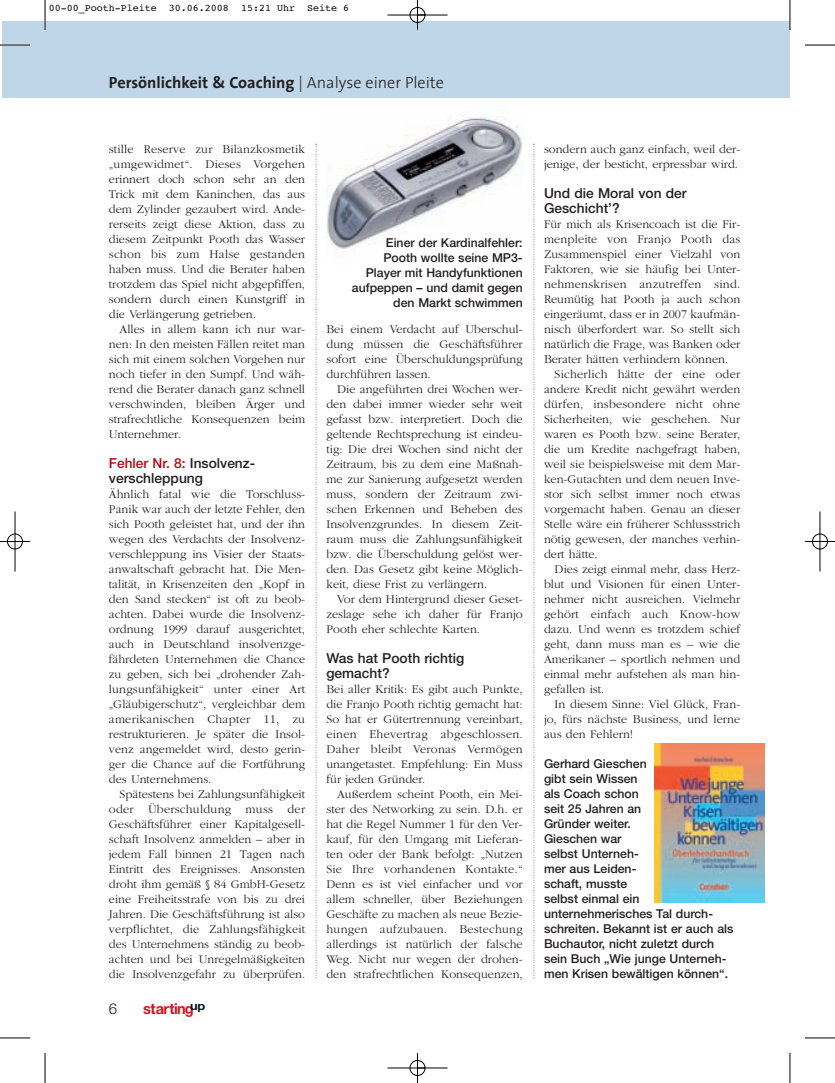
<style>
.page{position:relative;width:835px;height:1083px;background:#fff}
.page>*{position:absolute;margin:0;border:0;box-sizing:border-box;transform-origin:0 0}
.t1{font:700 16.25px "The Sans";color:#231f20}
.t2{font:700 15px "Helvetica Neue LT";letter-spacing:-.03em;color:#cf151d}
.t3{font:300 15px "Helvetica Neue LT";color:#231f20}
.t4{font:500 13.75px/15px "Helvetica Neue LT";color:#231f20}
.t5{font:300 12.25px/15px "Garamond";color:#231f20;text-align:justify}
.t6{font:500 12.25px/15px "Helvetica Neue LT";color:#231f20}
.t7{font:300 12.25px "Garamond";letter-spacing:.02em;color:#231f20}
.t8{font:10px "Courier";color:#000}
.s1{font-weight:300}
.s2{color:#b00d15}
</style>
<div class="page">
<div style="left:2px;top:21px;width:787px;height:77px;background:#bed6e8"></div>
<svg style="left:315px;top:144px;width:1px;height:834px"></svg>
<svg style="left:533px;top:144px;width:1px;height:834px"></svg>
<img style="left:654px;top:743px;width:109px;height:159px">
<img style="left:326px;top:115px;width:196px;height:136px">
<hr style="left:45px;top:0;width:1px;height:30px;background:#000">
<hr style="left:0;top:45px;width:30px;height:1px;background:#000">
<hr style="left:789px;top:0;width:1px;height:30px;background:#000">
<hr style="left:804px;top:45px;width:30px;height:1px;background:#000">
<hr style="left:45px;top:1052px;width:1px;height:30px;background:#000">
<hr style="left:0;top:1037px;width:30px;height:1px;background:#000">
<hr style="left:789px;top:1052px;width:1px;height:30px;background:#000">
<hr style="left:804px;top:1037px;width:30px;height:1px;background:#000">
<hr style="left:387px;top:15px;width:60px;height:1px;background:#000">
<hr style="left:387px;top:1067px;width:60px;height:1px;background:#000">
<hr style="left:15px;top:511px;width:1px;height:60px;background:#000">
<hr style="left:819px;top:511px;width:1px;height:60px;background:#000">
<hr style="left:417px;top:0;width:1px;height:30px;background:#000">
<hr style="left:417px;top:1052px;width:1px;height:30px;background:#000">
<hr style="left:0;top:541px;width:30px;height:1px;background:#000">
<hr style="left:804px;top:541px;width:30px;height:1px;background:#000">
<div style="left:409px;top:7px;width:16px;height:16px;border:1px solid #000;border-radius:50%"></div>
<div style="left:409px;top:1059px;width:16px;height:16px;border:1px solid #000;border-radius:50%"></div>
<div style="left:7px;top:533px;width:16px;height:16px;border:1px solid #000;border-radius:50%"></div>
<div style="left:811px;top:533px;width:16px;height:16px;border:1px solid #000;border-radius:50%"></div>
<p class="t8" style="left:49px;top:4px;width:302px">00-00_Pooth-Pleite 30.06.2008 15:21 Uhr Seite 6</p>
<h1 class="t1" style="left:109px;top:74px;width:336px">Persönlichkeit &amp; Coaching <span class="s1">| Analyse einer Pleite</span></h1>
<p class="t5" style="left:109px;top:143px;width:198px">stille Reserve zur Bilanzkosmetik „umgewidmet“. Dieses Vorgehen erinnert doch schon sehr an den Trick mit dem Kaninchen, das aus dem Zylinder gezaubert wird. Ande&shy;rerseits zeigt diese Aktion, dass zu diesem Zeitpunkt Pooth das Wasser schon bis zum Halse gestanden haben muss. Und die Berater haben trotzdem das Spiel nicht abgepfiffen, sondern durch einen Kunstgriff in die Verlängerung getrieben.</p>
<p class="t5" style="left:109px;top:322px;width:198px;text-indent:11px">Alles in allem kann ich nur war&shy;nen: In den meisten Fällen reitet man sich mit einem solchen Vorgehen nur noch tiefer in den Sumpf. Und wäh&shy;rend die Berater danach ganz schnell verschwinden, bleiben Ärger und strafrechtliche Konsequenzen beim Unternehmer.</p>
<p class="t4" style="left:109px;top:457px;width:148px"><span class="s2">Fehler Nr. 8:</span> Insolvenz&shy;verschleppung</p>
<p class="t5" style="left:109px;top:487px;width:198px">Ähnlich fatal wie die Torschluss-Panik war auch der letzte Fehler, den sich Pooth geleistet hat, und der ihn wegen des Verdachts der Insolvenz&shy;verschleppung ins Visier der Staats&shy;anwaltschaft gebracht hat. Die Men&shy;talität, in Krisenzeiten den „Kopf in den Sand stecken“ ist oft zu beob&shy;achten. Dabei wurde die Insolvenz&shy;ordnung 1999 darauf ausgerichtet, auch in Deutschland insolvenzge&shy;fährdeten Unternehmen die Chance zu geben, sich bei „drohender Zah&shy;lungsunfähigkeit“ unter einer Art „Gläubigerschutz“, vergleichbar dem amerikanischen Chapter 11, zu restrukturieren. Je später die Insol&shy;venz angemeldet wird, desto gerin&shy;ger die Chance auf die Fortführung des Unternehmens.</p>
<p class="t5" style="left:109px;top:787px;width:198px;text-indent:11px">Spätestens bei Zahlungsunfähigkeit oder Überschuldung muss der Geschäftsführer einer Kapitalgesell&shy;schaft Insolvenz anmelden – aber in jedem Fall binnen 21 Tagen nach Eintritt des Ereignisses. Ansonsten droht ihm gemäß § 84 GmbH-Gesetz eine Freiheitsstrafe von bis zu drei Jahren. Die Geschäftsführung ist also verpflichtet, die Zahlungsfähigkeit des Unternehmens ständig zu beob&shy;achten und bei Unregelmäßigkeiten die Insolvenzgefahr zu überprüfen.</p>
<p class="t3" style="left:109px;top:1003px;width:10px">6</p>
<p class="t2" style="left:143px;top:1003px;width:64px">starting<sup>up</sup></p>
<p class="t6" style="left:352px;top:236px;width:172px;text-align:right">Einer der Kardinalfehler:<br>Pooth wollte seine MP3-<br>Player mit Handyfunktionen aufpeppen – und damit gegen den Markt schwimmen</p>
<p class="t5" style="left:326px;top:322px;width:198px">Bei einem Verdacht auf Überschul&shy;dung müssen die Geschäftsführer sofort eine Überschuldungsprüfung durchführen lassen.</p>
<p class="t5" style="left:326px;top:382px;width:198px;text-indent:11px">Die angeführten drei Wochen wer&shy;den dabei immer wieder sehr weit gefasst bzw. interpretiert. Doch die geltende Rechtsprechung ist eindeu&shy;tig: Die drei Wochen sind nicht der Zeitraum, bis zu dem eine Maßnah&shy;me zur Sanierung aufgesetzt werden muss, sondern der Zeitraum zwi&shy;schen Erkennen und Beheben des Insolvenzgrundes. In diesem Zeit&shy;raum muss die Zahlungsunfähigkeit bzw. die Überschuldung gelöst wer&shy;den. Das Gesetz gibt keine Möglich&shy;keit, diese Frist zu verlängern.</p>
<p class="t5" style="left:326px;top:592px;width:198px;text-indent:11px">Vor dem Hintergrund dieser Geset&shy;zeslage sehe ich daher für Franjo Pooth eher schlechte Karten.</p>
<p class="t4" style="left:326px;top:652px;width:139px">Was hat Pooth richtig gemacht?</p>
<p class="t5" style="left:326px;top:682px;width:198px">Bei aller Kritik: Es gibt auch Punkte, die Franjo Pooth richtig gemacht hat:<br>So hat er Gütertrennung vereinbart, einen Ehevertrag abgeschlossen.<br>Daher bleibt Veronas Vermögen unangetastet. Empfehlung: Ein Muss für jeden Gründer.</p>
<p class="t5" style="left:326px;top:787px;width:198px;text-indent:11px">Außerdem scheint Pooth, ein Mei&shy;ster des Networking zu sein. D.h. er hat die Regel Nummer 1 für den Ver&shy;kauf, für den Umgang mit Lieferan&shy;ten oder der Bank befolgt: „Nutzen Sie Ihre vorhandenen Kontakte.“ Denn es ist viel einfacher und vor allem schneller, über Beziehungen Geschäfte zu machen als neue Bezie&shy;hungen aufzubauen. Bestechung allerdings ist natürlich der falsche Weg. Nicht nur wegen der drohen&shy;den strafrechtlichen Konsequenzen,</p>
<p class="t5" style="left:543px;top:143px;width:198px">sondern auch ganz einfach, weil der&shy;jenige, der besticht, erpressbar wird.</p>
<p class="t4" style="left:543px;top:188px;width:144px">Und die Moral von der<br>Geschicht’?</p>
<p class="t5" style="left:543px;top:218px;width:198px">Für mich als Krisencoach ist die Fir-</p>
<p class="t5" style="left:543px;top:233px;width:198px">menpleite von Franjo Pooth das</p>
<p class="t5" style="left:543px;top:248px;width:198px">Zusammenspiel einer Vielzahl von</p>
<p class="t5" style="left:543px;top:263px;width:198px">Faktoren, wie sie häufig bei Unter-</p>
<p class="t7" style="left:543px;top:279px;width:198px">nehmenskrisen anzutreffen sind.</p>
<p class="t5" style="left:543px;top:293px;width:198px">Reumütig hat Pooth ja auch schon</p>
<p class="t5" style="left:543px;top:308px;width:198px">eingeräumt, dass er in 2007 kaufmän-</p>
<p class="t5" style="left:543px;top:322px;width:198px">nisch überfordert war. So stellt sich</p>
<p class="t5" style="left:543px;top:337px;width:198px">natürlich die Frage, was Banken oder</p>
<p class="t5" style="left:543px;top:352px;width:186px">Berater hätten verhindern können.</p>
<p class="t7" style="left:554px;top:369px;width:187px">Sicherlich hätte der eine oder</p>
<p class="t5" style="left:543px;top:382px;width:198px">andere Kredit nicht gewährt werden</p>
<p class="t7" style="left:543px;top:399px;width:198px">dürfen, insbesondere nicht ohne</p>
<p class="t5" style="left:543px;top:412px;width:198px">Sicherheiten, wie geschehen. Nur</p>
<p class="t5" style="left:543px;top:427px;width:198px">waren es Pooth bzw. seine Berater,</p>
<p class="t5" style="left:543px;top:442px;width:198px">die um Kredite nachgefragt haben,</p>
<p class="t5" style="left:543px;top:457px;width:198px">weil sie beispielsweise mit dem Mar-</p>
<p class="t5" style="left:543px;top:472px;width:198px">ken-Gutachten und dem neuen Inve-</p>
<p class="t5" style="left:543px;top:487px;width:198px">stor sich selbst immer noch etwas</p>
<p class="t5" style="left:543px;top:502px;width:198px">vorgemacht haben. Genau an dieser</p>
<p class="t5" style="left:543px;top:517px;width:198px">Stelle wäre ein früherer Schlussstrich</p>
<p class="t5" style="left:543px;top:532px;width:198px">nötig gewesen, der manches verhin-</p>
<p class="t5" style="left:543px;top:547px;width:55px">dert hätte.</p>
<p class="t5" style="left:554px;top:562px;width:187px">Dies zeigt einmal mehr, dass Herz-</p>
<p class="t5" style="left:543px;top:577px;width:198px">blut und Visionen für einen Unter-</p>
<p class="t5" style="left:543px;top:592px;width:198px">nehmer nicht ausreichen. Vielmehr</p>
<p class="t7" style="left:543px;top:609px;width:198px">gehört einfach auch Know-how</p>
<p class="t5" style="left:543px;top:622px;width:198px">dazu. Und wenn es trotzdem schief</p>
<p class="t5" style="left:543px;top:637px;width:198px">geht, dann muss man es – wie die</p>
<p class="t5" style="left:543px;top:652px;width:198px">Amerikaner – sportlich nehmen und</p>
<p class="t5" style="left:543px;top:667px;width:198px">einmal mehr aufstehen als man hin-</p>
<p class="t5" style="left:543px;top:682px;width:62px">gefallen ist.</p>
<p class="t5" style="left:554px;top:697px;width:187px">In diesem Sinne: Viel Glück, Fran-</p>
<p class="t5" style="left:543px;top:712px;width:198px">jo, fürs nächste Business, und lerne</p>
<p class="t5" style="left:543px;top:727px;width:90px">aus den Fehlern!</p>
<p class="t6" style="left:543px;top:757px;width:191px">Gerhard Gieschen<br>gibt sein Wissen<br>als Coach schon<br>seit 25 Jahren an<br>Gründer weiter.<br>Gieschen war<br>selbst Unterneh-<br>mer aus Leiden-<br>schaft, musste<br>selbst einmal ein unternehmerisches Tal durch&shy;schreiten. Bekannt ist er auch als<br>Buchautor, nicht zuletzt durch sein Buch „Wie junge Unterneh&shy;men Krisen bewältigen können“.</p>
</div>
